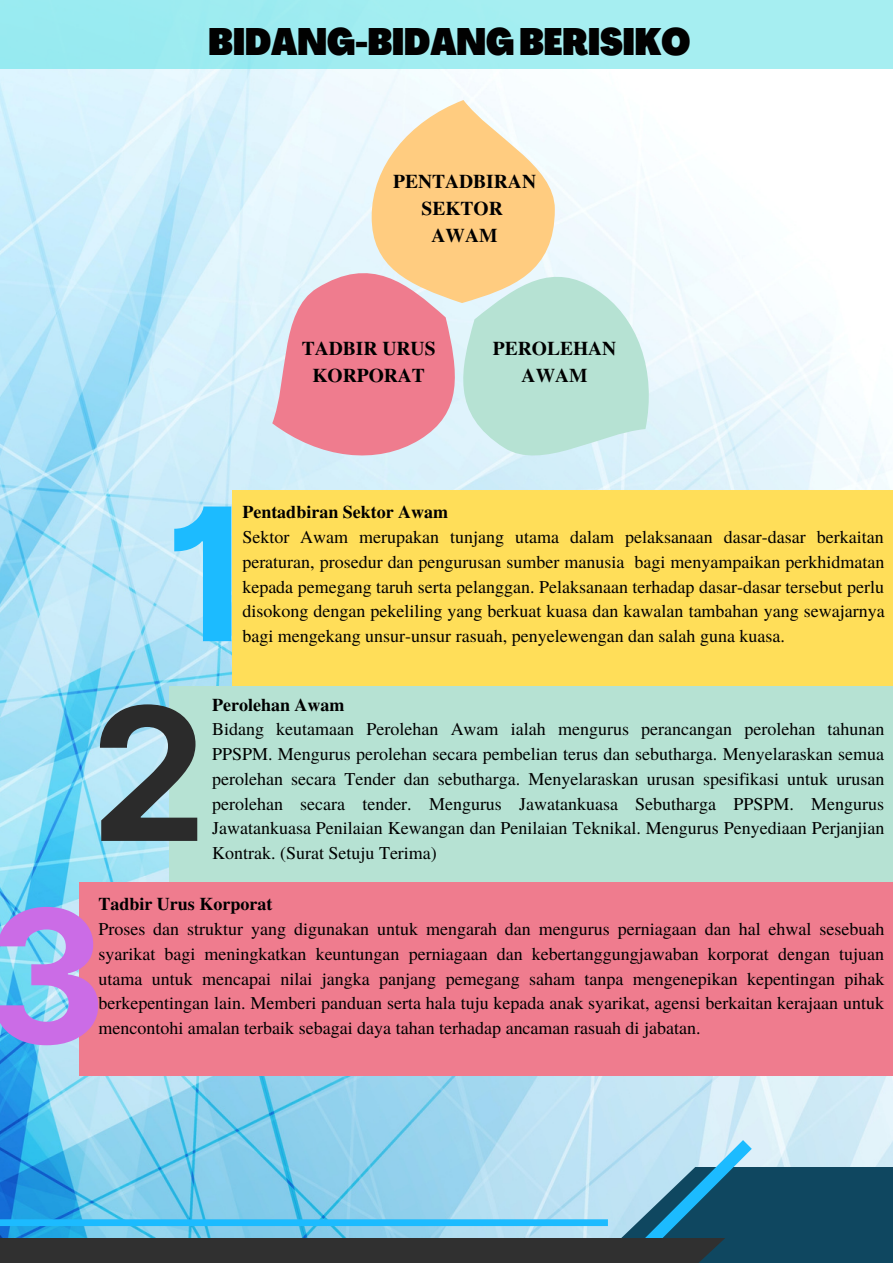
<style>
.page{position:relative;width:893px;height:1264px;background:#fff}
.page>*{position:absolute;margin:0;border:0;box-sizing:border-box;transform-origin:0 0}
.t1{font:700 185.1px "Inter";color:#1cbbff}
.t2{font:700 185.1px "Inter";color:#2b2b2b}
.t3{font:700 185.1px "Inter";color:#cb6ce6}
.t4{font:900 37.5px "Agrandir Tight";color:#010101}
.t5{font:700 19.5px/27px "Te X Gyre Termes";color:#000;text-align:center}
.t6{font:18px/24.8px "Te X Gyre Termes";color:#000;text-align:justify}
.t7{font:700 18px "Te X Gyre Termes";color:#000}
</style>
<div class="page">
<img style="left:0;top:69px;width:892px;height:1168px">
<div style="left:232px;top:490px;width:660px;height:204px;background:#ffde59"></div>
<div style="left:169px;top:686px;width:723px;height:198px;background:#b6e2d3"></div>
<div style="left:79px;top:882px;width:813px;height:194px;background:#ef7c8e"></div>
<svg style="left:272px;top:100px;width:385px;height:371px;background:#e4d4ca"></svg>
<div style="left:0;top:0;width:892px;height:69px;background:#a3eef1"></div>
<div style="left:547px;top:1166px;width:345px;height:96px;background:#0f4760"></div>
<div style="left:0;top:1219px;width:608px;height:6px;background:#1cbbff"></div>
<svg style="left:560px;top:1126px;width:204px;height:111px"></svg>
<div style="left:0;top:1237px;width:725px;height:25px;background:#303030"></div>
<p class="t4" style="left:208px;top:27px;width:483px">BIDANG-BIDANGBERISIKO</p>
<p class="t5" style="left:393px;top:167px;width:144px">PENTADBIRAN<br>SEKTOR</p>
<p class="t5" style="left:431px;top:221px;width:67px">AWAM</p>
<p class="t5" style="left:302px;top:333px;width:135px">TADBIR URUS<br>KORPORAT</p>
<p class="t5" style="left:493px;top:333px;width:125px">PEROLEHAN<br>AWAM</p>
<p class="t1" style="left:165px;top:463px;width:89px">1</p>
<p class="t7" style="left:242px;top:498px;width:207px">Pentadbiran Sektor Awam</p>
<p class="t6" style="left:242px;top:524px;width:643px">Sektor Awam merupakan tunjang utama dalam pelaksanaan dasar-dasar berkaitan peraturan, prosedur dan pengurusan sumber manusia bagi menyampaikan perkhidmatan kepada pemegang taruh serta pelanggan. Pelaksanaan terhadap dasar-dasar tersebut perlu disokong dengan pekeliling yang berkuat kuasa dan kawalan tambahan yang sewajarnya bagi mengekang unsur-unsur rasuah, penyelewengan dan salah guna kuasa.</p>
<p class="t7" style="left:212px;top:690px;width:134px">Perolehan Awam</p>
<p class="t6" style="left:212px;top:716px;width:674px">Bidang keutamaan Perolehan Awam ialah mengurus perancangan perolehan tahunan PPSPM. Mengurus perolehan secara pembelian terus dan sebutharga. Menyelaraskan semua perolehan secara Tender dan sebutharga. Menyelaraskan urusan spesifikasi untuk urusan perolehan secara tender. Mengurus Jawatankuasa Sebutharga PPSPM. Mengurus Jawatankuasa Penilaian Kewangan dan Penilaian Teknikal. Mengurus Penyediaan Perjanjian Kontrak. (Surat Setuju Terima)</p>
<p class="t7" style="left:98px;top:890px;width:175px">Tadbir Urus Korporat</p>
<p class="t6" style="left:98px;top:915px;width:787px">Proses dan struktur yang digunakan untuk mengarah dan mengurus perniagaan dan hal ehwal sesebuah syarikat bagi meningkatkan keuntungan perniagaan dan kebertanggungjawaban korporat dengan tujuan utama untuk mencapai nilai jangka panjang pemegang saham tanpa mengenepikan kepentingan pihak berkepentingan lain. Memberi panduan serta hala tuju kepada anak syarikat, agensi berkaitan kerajaan untuk mencontohi amalan terbaik sebagai daya tahan terhadap ancaman rasuah di jabatan.</p>
<p class="t2" style="left:90px;top:663px;width:118px">2</p>
<p class="t3" style="left:-14px;top:865px;width:123px">3</p>
</div>
